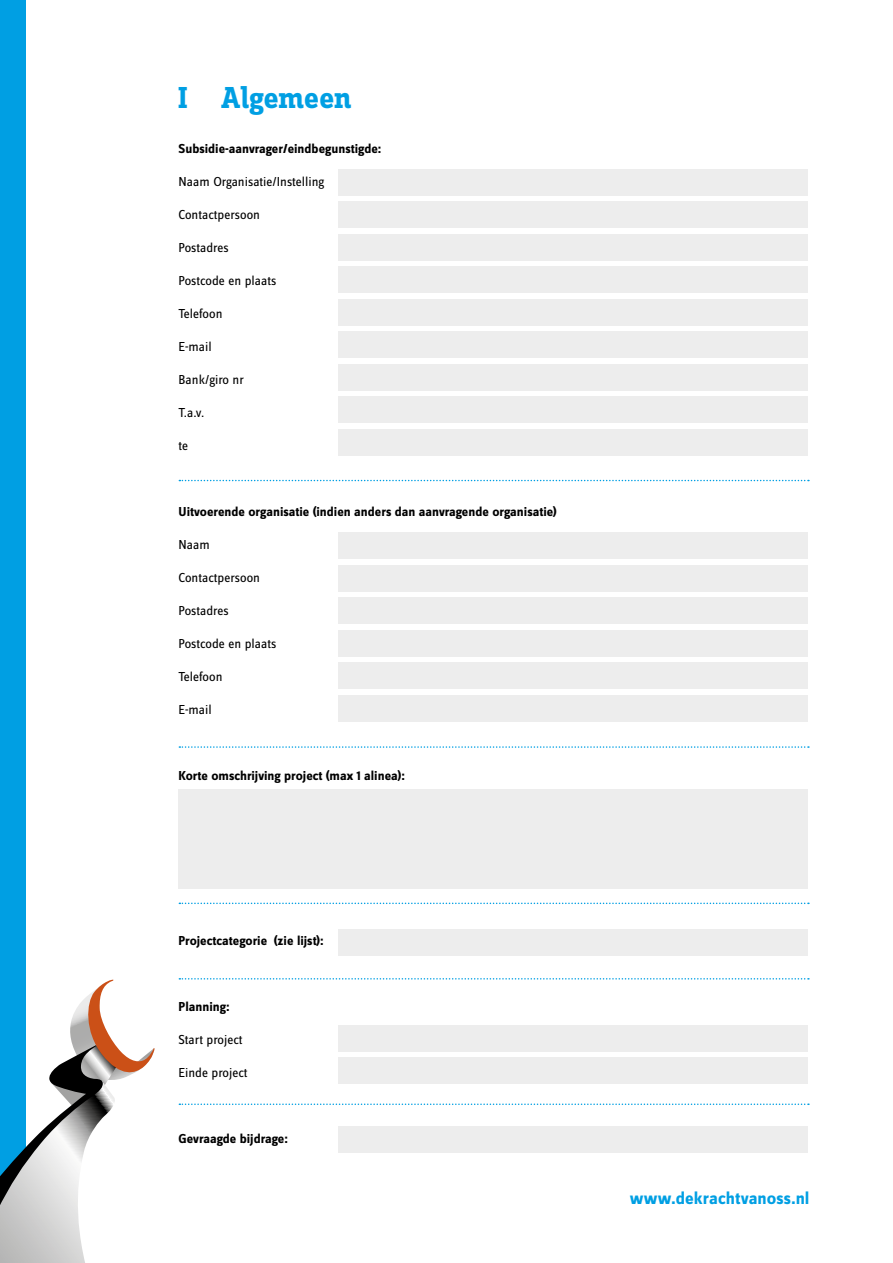
<style>
.page{position:relative;width:893px;height:1263px;background:#fff}
.page>*{position:absolute;margin:0;border:0;box-sizing:border-box;transform-origin:0 0}
.t1{font:700 31.5px "Zine Slab Dis";color:#009fe3}
.t2{font:18px "Zine Sans Dis Bold Roman Tf";color:#009fe3}
.t3{font:700 13.5px "Zine Sans Dis";color:#000}
.t4{font:13.5px "Zine Sans Dis";color:#000}
</style>
<div class="page">
<div style="left:0;top:0;width:26px;height:1191px;background:#009fe3"></div>
<svg style="left:0;top:979px;width:154px;height:284px"></svg>
<div style="left:338px;top:169px;width:470px;height:26px;background:#ededed"></div>
<div style="left:338px;top:533px;width:470px;height:26px;background:#ededed"></div>
<div style="left:338px;top:202px;width:470px;height:26px;background:#ededed"></div>
<div style="left:338px;top:565px;width:470px;height:26px;background:#ededed"></div>
<div style="left:338px;top:234px;width:470px;height:26px;background:#ededed"></div>
<div style="left:338px;top:598px;width:470px;height:26px;background:#ededed"></div>
<div style="left:338px;top:267px;width:470px;height:26px;background:#ededed"></div>
<div style="left:338px;top:630px;width:470px;height:26px;background:#ededed"></div>
<div style="left:338px;top:299px;width:470px;height:26px;background:#ededed"></div>
<div style="left:338px;top:663px;width:470px;height:26px;background:#ededed"></div>
<div style="left:338px;top:332px;width:470px;height:26px;background:#ededed"></div>
<div style="left:338px;top:695px;width:470px;height:26px;background:#ededed"></div>
<div style="left:338px;top:929px;width:470px;height:26px;background:#ededed"></div>
<div style="left:338px;top:1025px;width:470px;height:26px;background:#ededed"></div>
<div style="left:338px;top:1057px;width:470px;height:26px;background:#ededed"></div>
<div style="left:338px;top:1126px;width:470px;height:26px;background:#ededed"></div>
<div style="left:179px;top:790px;width:629px;height:99px;background:#ededed"></div>
<div style="left:338px;top:364px;width:470px;height:26px;background:#ededed"></div>
<div style="left:338px;top:397px;width:470px;height:26px;background:#ededed"></div>
<div style="left:338px;top:429px;width:470px;height:26px;background:#ededed"></div>
<svg style="left:179px;top:480px;width:630px;height:1px"></svg>
<svg style="left:179px;top:746px;width:630px;height:2px"></svg>
<svg style="left:179px;top:902px;width:630px;height:2px"></svg>
<svg style="left:179px;top:978px;width:630px;height:1px"></svg>
<svg style="left:179px;top:1103px;width:630px;height:2px"></svg>
<h1 class="t1" style="left:179px;top:81px;width:174px">I Algemeen</h1>
<p class="t3" style="left:179px;top:141px;width:204px">Subsidie-aanvrager/eindbegunstigde:</p>
<p class="t4" style="left:179px;top:175px;width:147px">Naam Organisatie/Instelling</p>
<p class="t4" style="left:179px;top:208px;width:83px">Contactpersoon</p>
<p class="t4" style="left:179px;top:241px;width:52px">Postadres</p>
<p class="t4" style="left:179px;top:274px;width:99px">Postcode en plaats</p>
<p class="t4" style="left:179px;top:307px;width:46px">Telefoon</p>
<p class="t4" style="left:179px;top:340px;width:35px">E-mail</p>
<p class="t4" style="left:179px;top:373px;width:67px">Bank/giro nr</p>
<p class="t4" style="left:179px;top:406px;width:27px">T.a.v.</p>
<p class="t4" style="left:179px;top:439px;width:11px">te</p>
<p class="t3" style="left:179px;top:504px;width:380px">Uitvoerende organisatie (indien anders dan aanvragende organisatie)</p>
<p class="t4" style="left:179px;top:538px;width:33px">Naam</p>
<p class="t4" style="left:179px;top:571px;width:83px">Contactpersoon</p>
<p class="t4" style="left:179px;top:604px;width:52px">Postadres</p>
<p class="t4" style="left:179px;top:637px;width:99px">Postcode en plaats</p>
<p class="t4" style="left:179px;top:670px;width:46px">Telefoon</p>
<p class="t4" style="left:179px;top:703px;width:35px">E-mail</p>
<p class="t3" style="left:179px;top:768px;width:228px">Korte omschrijving project (max 1 alinea):</p>
<p class="t3" style="left:179px;top:933px;width:147px">Projectcategorie (zie lijst):</p>
<p class="t3" style="left:179px;top:999px;width:53px">Planning:</p>
<p class="t4" style="left:179px;top:1033px;width:66px">Start project</p>
<p class="t4" style="left:179px;top:1066px;width:71px">Einde project</p>
<p class="t3" style="left:179px;top:1131px;width:111px">Gevraagde bijdrage:</p>
<h2 class="t2" style="left:630px;top:1188px;width:181px">www.dekrachtvanoss.nl</h2>
</div>
